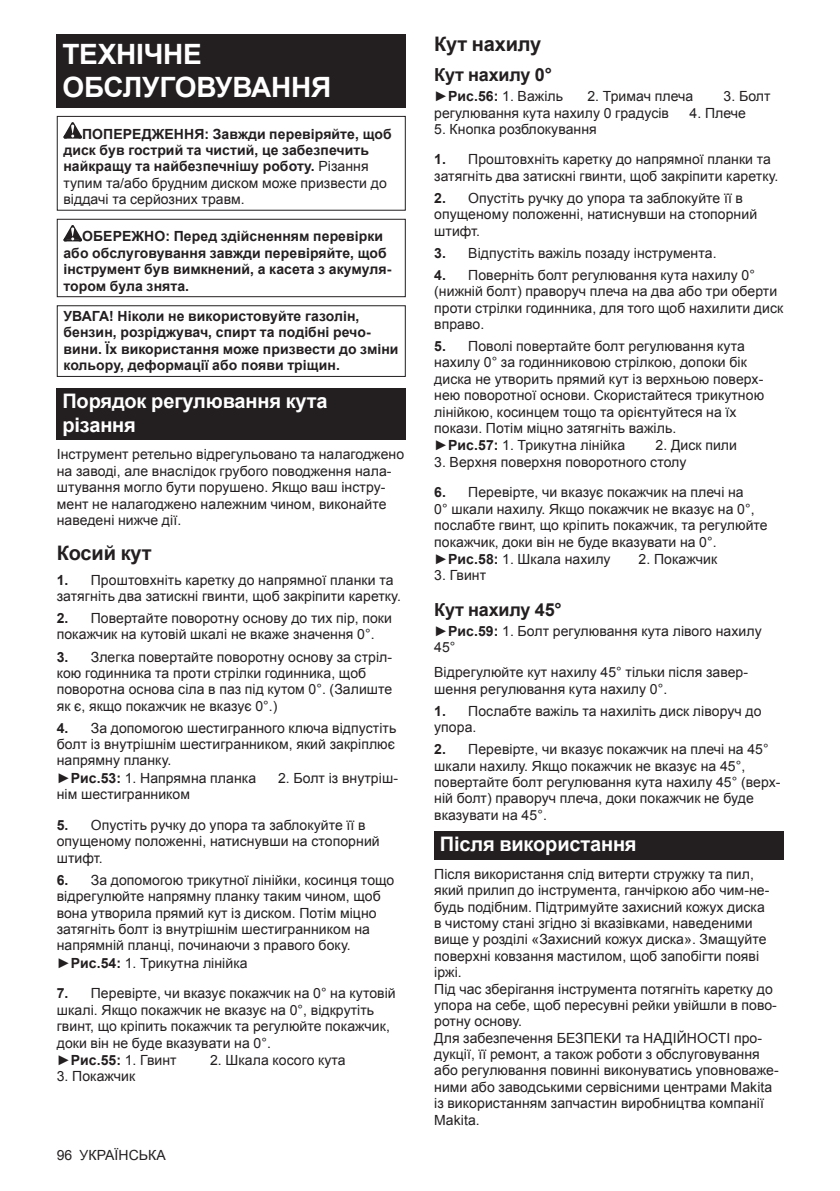
<style>
.page{position:relative;width:840px;height:1191px;background:#fff}
.page>*{position:absolute;margin:0;border:0;box-sizing:border-box;transform-origin:0 0}
.t1{font:700 28px/32.8px "Arial";letter-spacing:-.01em;color:#fff}
.t2{font:700 20px/23.4px "Arial";letter-spacing:-.01em;color:#fff}
.t3{font:700 20px "Arial";letter-spacing:-.01em;color:#231f20}
.t4{font:700 18px "Arial";letter-spacing:-.01em;color:#231f20}
.t5{font:14px/16.4px "Arial";letter-spacing:.005em;color:#231f20}
.t6{font:700 14px/16.4px "Arial";letter-spacing:.005em;color:#231f20}
.s1{font-weight:400}
.s2{font-weight:700}
</style>
<div class="page">
<div style="left:57px;top:34px;width:348px;height:74px;background:#231f20"></div>
<svg style="left:63px;top:122px;width:19px;height:16px"></svg>
<div style="left:57px;top:116px;width:348px;height:95px;border:1px solid #231f20"></div>
<svg style="left:63px;top:225px;width:19px;height:16px"></svg>
<div style="left:57px;top:219px;width:348px;height:78px;border:1px solid #231f20"></div>
<div style="left:57px;top:305px;width:348px;height:72px;border:1px solid #231f20"></div>
<div style="left:57px;top:388px;width:348px;height:52px;background:#231f20"></div>
<div style="left:434px;top:831px;width:348px;height:28px;background:#231f20"></div>
<h1 class="t1" style="left:62px;top:38px;width:270px">ТЕХНІЧНЕ<br>ОБСЛУГОВУВАННЯ</h1>
<p class="t6" style="left:63px;top:126px;width:329px;text-indent:19px">ПОПЕРЕДЖЕННЯ: Завжди перевіряйте, щоб диск був гострий та чистий, це забезпечить найкращу та найбезпечнішу роботу. <span class="s1">Різання тупим та/або брудним диском може призвести до віддачі та серйозних травм.</span></p>
<p class="t6" style="left:63px;top:229px;width:329px;text-indent:19px">ОБЕРЕЖНО: Перед здійсненням перевірки або обслуговування завжди перевіряйте, щоб інструмент був вимкнений, а касета з акумуля&shy;тором була знята.</p>
<p class="t6" style="left:63px;top:308px;width:336px">УВАГА! Ніколи не використовуйте газолін, бензин, розріджувач, спирт та подібні речо&shy;вини. Їх використання може призвести до зміни кольору, деформації або появи тріщин.</p>
<h2 class="t2" style="left:62px;top:390px;width:266px">Порядок регулювання кута різання</h2>
<p class="t5" style="left:57px;top:446px;width:349px">Інструмент ретельно відрегульовано та налагоджено на заводі, але внаслідок грубого поводження нала&shy;штування могло бути порушено. Якщо ваш інстру&shy;мент не налагоджено належним чином, виконайте наведені нижче дії.</p>
<h2 class="t3" style="left:57px;top:539px;width:96px">Косий кут</h2>
<p class="t5" style="left:57px;top:571px;width:345px"><span class="s2">1.</span> Проштовхніть каретку до напрямної планки та затягніть два затискні гвинти, щоб закріпити каретку.</p>
<p class="t5" style="left:57px;top:610px;width:336px"><span class="s2">2.</span> Повертайте поворотну основу до тих пір, поки покажчик на кутовій шкалі не вкаже значення 0°.</p>
<p class="t5" style="left:57px;top:648px;width:337px"><span class="s2">3.</span> Злегка повертайте поворотну основу за стріл&shy;кою годинника та проти стрілки годинника, щоб поворотна основа сіла в паз під кутом 0°. (Залиште як є, якщо покажчик не вказує 0°.)</p>
<p class="t5" style="left:57px;top:719px;width:341px"><span class="s2">4.</span> За допомогою шестигранного ключа відпустіть болт із внутрішнім шестигранником, який закріплює напрямну планку.<br>►<span class="s2">Рис.53:</span> 1. Напрямна планка</p>
<p class="t5" style="left:278px;top:770px;width:121px">2. Болт із внутріш-</p>
<p class="t5" style="left:57px;top:786px;width:135px">нім шестигранником</p>
<p class="t5" style="left:57px;top:817px;width:324px"><span class="s2">5.</span> Опустіть ручку до упора та заблокуйте її в опущеному положенні, натиснувши на стопорний штифт.</p>
<p class="t5" style="left:57px;top:871px;width:339px"><span class="s2">6.</span> За допомогою трикутної лінійки, косинця тощо відрегулюйте напрямну планку таким чином, щоб вона утворила прямий кут із диском. Потім міцно затягніть болт із внутрішнім шестигранником на напрямній планці, починаючи з правого боку. ►<span class="s2">Рис.54:</span> 1. Трикутна лінійка</p>
<p class="t5" style="left:57px;top:985px;width:340px"><span class="s2">7.</span> Перевірте, чи вказує покажчик на 0° на кутовій шкалі. Якщо покажчик не вказує на 0°, відкрутіть гвинт, що кріпить покажчик та регулюйте покажчик, доки він не буде вказувати на 0°.<br>►<span class="s2">Рис.55:</span> 1. Гвинт</p>
<p class="t5" style="left:210px;top:1052px;width:137px">2. Шкала косого кута</p>
<p class="t5" style="left:57px;top:1068px;width:80px">3. Покажчик</p>
<p class="t5" style="left:57px;top:1148px;width:110px">96 УКРАЇНСЬКА</p>
<h2 class="t3" style="left:434px;top:31px;width:109px">Кут нахилу</h2>
<p class="t4" style="left:434px;top:62px;width:119px">Кут нахилу 0°</p>
<p class="t5" style="left:434px;top:88px;width:130px">►<span class="s2">Рис.56:</span> 1. Важіль</p>
<p class="t5" style="left:587px;top:88px;width:107px">2. Тримач плеча</p>
<p class="t5" style="left:723px;top:88px;width:48px">3. Болт</p>
<p class="t5" style="left:434px;top:105px;width:236px">регулювання кута нахилу 0 градусів</p>
<p class="t5" style="left:689px;top:105px;width:58px">4. Плече</p>
<p class="t5" style="left:434px;top:121px;width:164px">5. Кнопка розблокування</p>
<p class="t5" style="left:434px;top:151px;width:345px"><span class="s2">1.</span> Проштовхніть каретку до напрямної планки та затягніть два затискні гвинти, щоб закріпити каретку.</p>
<p class="t5" style="left:434px;top:190px;width:324px"><span class="s2">2.</span> Опустіть ручку до упора та заблокуйте її в опущеному положенні, натиснувши на стопорний штифт.</p>
<p class="t5" style="left:434px;top:245px;width:284px"><span class="s2">3.</span> Відпустіть важіль позаду інструмента.</p>
<p class="t5" style="left:434px;top:267px;width:350px"><span class="s2">4.</span> Поверніть болт регулювання кута нахилу 0° (нижній болт) праворуч плеча на два або три оберти проти стрілки годинника, для того щоб нахилити диск вправо.</p>
<p class="t5" style="left:434px;top:338px;width:331px"><span class="s2">5.</span> Поволі повертайте болт регулювання кута нахилу 0° за годинниковою стрілкою, допоки бік диска не утворить прямий кут із верхньою поверх&shy;нею поворотної основи. Скористайтеся трикутною лінійкою, косинцем тощо та орієнтуйтеся на їх покази. Потім міцно затягніть важіль.<br>►<span class="s2">Рис.57:</span> 1. Трикутна лінійка</p>
<p class="t5" style="left:655px;top:437px;width:83px">2. Диск пили</p>
<p class="t5" style="left:434px;top:454px;width:254px">3. Верхня поверхня поворотного столу</p>
<p class="t5" style="left:434px;top:484px;width:335px"><span class="s2">6.</span> Перевірте, чи вказує покажчик на плечі на<br>0° шкали нахилу. Якщо покажчик не вказує на 0°, послабте гвинт, що кріпить покажчик, та регулюйте покажчик, доки він не буде вказувати на 0°. ►<span class="s2">Рис.58:</span> 1. Шкала нахилу</p>
<p class="t5" style="left:638px;top:551px;width:80px">2. Покажчик</p>
<p class="t5" style="left:434px;top:567px;width:53px">3. Гвинт</p>
<p class="t4" style="left:434px;top:597px;width:129px">Кут нахилу 45°</p>
<p class="t5" style="left:434px;top:623px;width:329px">►<span class="s2">Рис.59:</span> 1. Болт регулювання кута лівого нахилу<br>45°</p>
<p class="t5" style="left:434px;top:664px;width:315px">Відрегулюйте кут нахилу 45° тільки після завер&shy;шення регулювання кута нахилу 0°.</p>
<p class="t5" style="left:434px;top:703px;width:328px"><span class="s2">1.</span> Послабте важіль та нахиліть диск ліворуч до упора.</p>
<p class="t5" style="left:434px;top:741px;width:347px"><span class="s2">2.</span> Перевірте, чи вказує покажчик на плечі на 45° шкали нахилу. Якщо покажчик не вказує на 45°, повертайте болт регулювання кута нахилу 45° (верх&shy;ній болт) праворуч плеча, доки покажчик не буде вказувати на 45°.</p>
<h2 class="t2" style="left:439px;top:833px;width:198px">Після використання</h2>
<p class="t5" style="left:434px;top:866px;width:346px">Після використання слід витерти стружку та пил, який прилип до інструмента, ганчіркою або чим-не&shy;будь подібним. Підтримуйте захисний кожух диска<br>в чистому стані згідно зі вказівками, наведеними вище у розділі «Захисний кожух диска». Змащуйте поверхні ковзання мастилом, щоб запобігти появі іржі.<br>Під час зберігання інструмента потягніть каретку до упора на себе, щоб пересувні рейки увійшли в пово&shy;ротну основу.<br>Для забезпечення БЕЗПЕКИ та НАДІЙНОСТІ про&shy;дукції, її ремонт, а також роботи з обслуговування або регулювання повинні виконуватись уповноваже&shy;ними або заводськими сервісними центрами Makita із використанням запчастин виробництва компанії Makita.</p>
</div>
